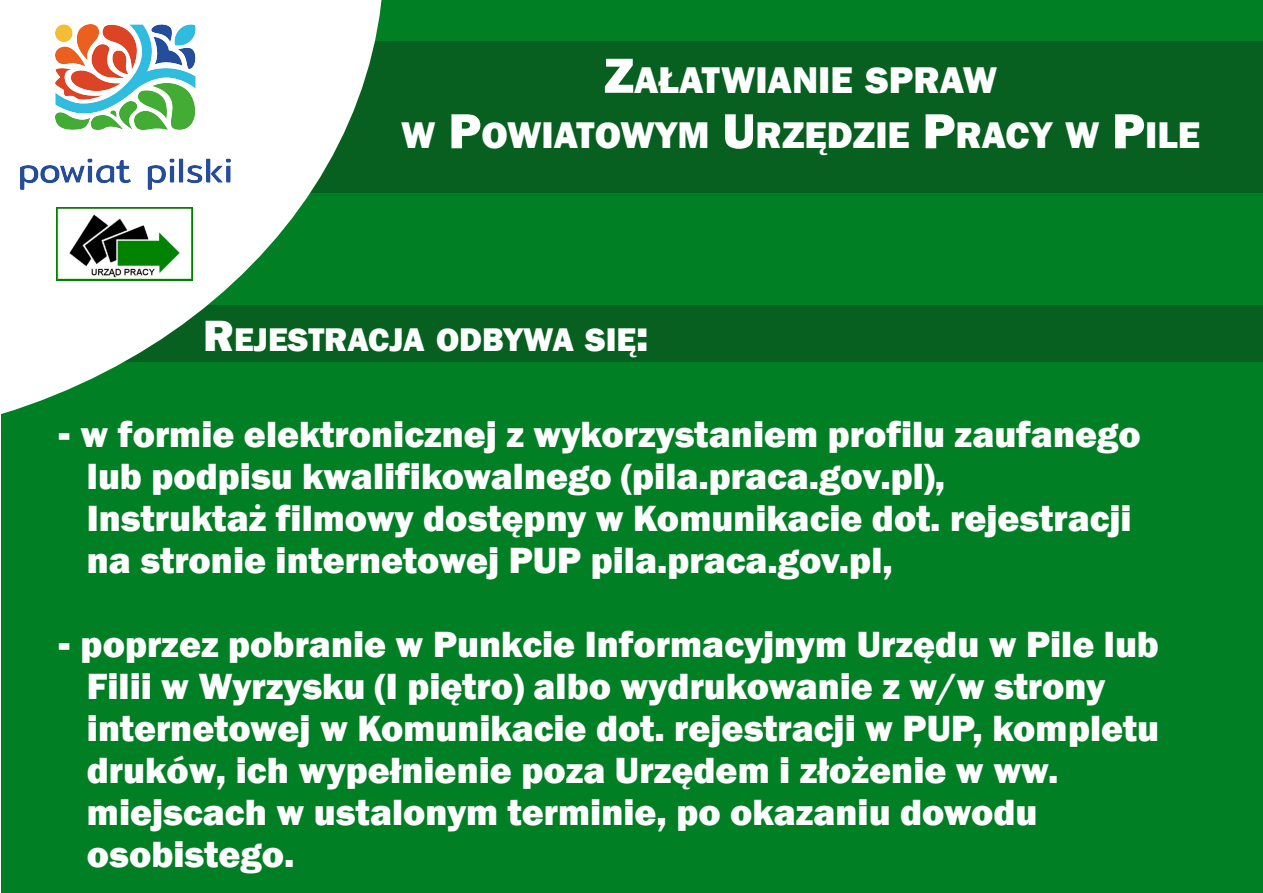
<style>
.page{position:relative;width:1263px;height:893px;background:#fff}
.page>*{position:absolute;margin:0;border:0;box-sizing:border-box;transform-origin:0 0}
.t1{font:800 38.25px/55.5px "Franklin Gothic";color:#fff;text-align:center}
.t2{font:800 37.5px/42px "Franklin Gothic";color:#fff}
.t3{font:800 33.75px "Franklin Gothic";color:#fff}
.s1{font-size:51px}
.s2{font-size:45px}
.s3{font-size:42px}
</style>
<div class="page">
<div style="left:1px;top:0;width:1262px;height:893px;background:#007f24"></div>
<div style="left:240px;top:41px;width:1023px;height:152px;background:#07601f"></div>
<div style="left:24px;top:305px;width:1239px;height:56px;background:#07601f"></div>
<svg style="left:1px;top:0;width:385px;height:445px"></svg>
<img style="left:57px;top:207px;width:135px;height:74px">
<img style="left:21px;top:25px;width:210px;height:165px">
<p class="t1" style="left:401px;top:52px;width:800px"><span class="s1">Z</span>AŁATWIANIE SPRAW<br>W <span class="s1">P</span>OWIATOWYM <span class="s1">U</span>RZĘDZIE <span class="s1">P</span>RACY W <span class="s1">P</span>ILE</p>
<p class="t3" style="left:203px;top:320px;width:447px"><span class="s2">R</span>EJESTRACJA ODBYWA SIĘ<span class="s2">:</span></p>
<p class="t2" style="left:87px;top:413px;width:1055px;text-indent:-28px"><span class="s3">-</span> w formie elektronicznej z wykorzystaniem profilu zaufanego lub podpisu kwalifikowalnego (pila.praca.gov.pl),<br>Instruktaż filmowy dostępny w Komunikacie dot. rejestracji na stronie internetowej PUP pila.praca.gov.pl,</p>
<p class="t2" style="left:87px;top:623px;width:1074px;text-indent:-28px"><span class="s3">-</span> poprzez pobranie w Punkcie Informacyjnym Urzędu w Pile lub Filii w Wyrzysku (I piętro) albo wydrukowanie z w/w strony internetowej w Komunikacie dot. rejestracji w PUP, kompletu druków, ich wypełnienie poza Urzędem i złożenie w ww. miejscach w ustalonym terminie, po okazaniu dowodu osobistego.</p>
</div>
